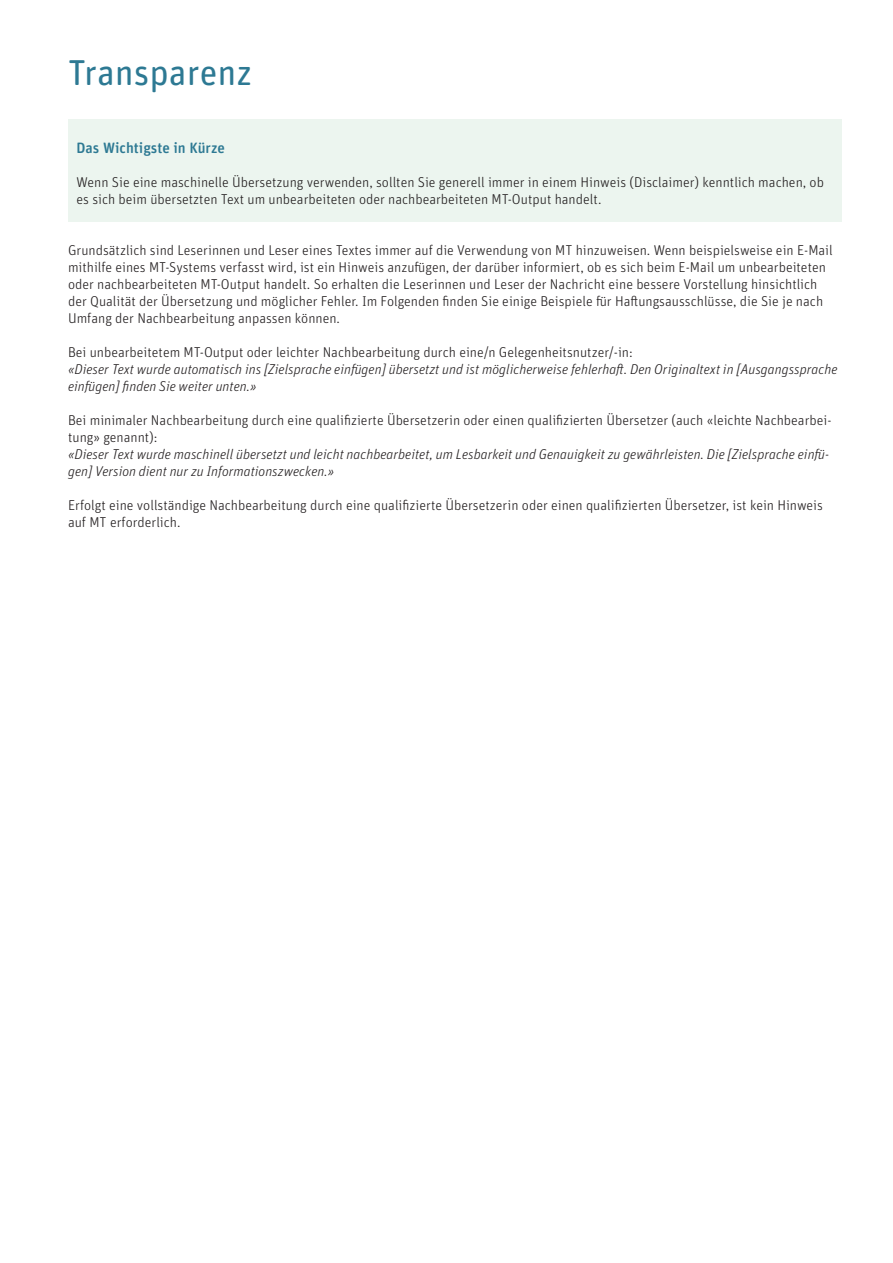
<style>
.page{position:relative;width:893px;height:1263px;background:#fff}
.page>*{position:absolute;margin:0;border:0;box-sizing:border-box;transform-origin:0 0}
.Haupttitel{font:36px "Unit Rounded Pro";color:#2d7993}
.Untertitel{font:500 15px "Unit Rounded Pro";color:#2d7993}
.t1{font:300 14.25px/17px "Unit Rounded Pro";color:#231f20}
.t2{font:italic 300 14.25px/17px "Unit Rounded Pro";color:#231f20}
</style>
<div class="page">
<div style="left:68px;top:119px;width:774px;height:102px;background:#ecf5ef"></div>
<p class="Haupttitel" style="left:68px;top:48px;width:185px">Transparenz</p>
<p class="Untertitel" style="left:77px;top:137px;width:150px">Das Wichtigste in Kürze</p>
<p class="t1" style="left:77px;top:173px;width:749px">Wenn Sie eine maschinelle Übersetzung verwenden, sollten Sie generell immer in einem Hinweis (Disclaimer) kenntlich machen, ob es sich beim übersetzten Text um unbearbeiteten oder nachbearbeiteten MT-Output handelt.</p>
<p class="t1" style="left:68px;top:241px;width:766px">Grundsätzlich sind Leserinnen und Leser eines Textes immer auf die Verwendung von MT hinzuweisen. Wenn beispielsweise ein E-Mail mithilfe eines MT-Systems verfasst wird, ist ein Hinweis anzufügen, der darüber informiert, ob es sich beim E-Mail um unbearbeiteten oder nachbearbeiteten MT-Output handelt. So erhalten die Leserinnen und Leser der Nachricht eine bessere Vorstellung hinsichtlich der Qualität der Übersetzung und möglicher Fehler. Im Folgenden finden Sie einige Beispiele für Haftungsausschlüsse, die Sie je nach Umfang der Nachbearbeitung anpassen können.</p>
<p class="t1" style="left:68px;top:343px;width:566px">Bei unbearbeitetem MT-Output oder leichter Nachbearbeitung durch eine/n Gelegenheitsnutzer/-in:</p>
<p class="t2" style="left:68px;top:360px;width:771px">«Dieser Text wurde automatisch ins [Zielsprache einfügen] übersetzt und ist möglicherweise fehlerhaft. Den Originaltext in [Ausgangssprache einfügen] finden Sie weiter unten.»</p>
<p class="t1" style="left:68px;top:412px;width:765px">Bei minimaler Nachbearbeitung durch eine qualifizierte Übersetzerin oder einen qualifizierten Übersetzer (auch «leichte Nachbearbei&shy;tung» genannt):</p>
<p class="t2" style="left:68px;top:445px;width:763px">«Dieser Text wurde maschinell übersetzt und leicht nachbearbeitet, um Lesbarkeit und Genauigkeit zu gewährleisten. Die [Zielsprache einfü&shy;gen] Version dient nur zu Informationszwecken.»</p>
<p class="t1" style="left:68px;top:497px;width:756px">Erfolgt eine vollständige Nachbearbeitung durch eine qualifizierte Übersetzerin oder einen qualifizierten Übersetzer, ist kein Hinweis auf MT erforderlich.</p>
</div>
